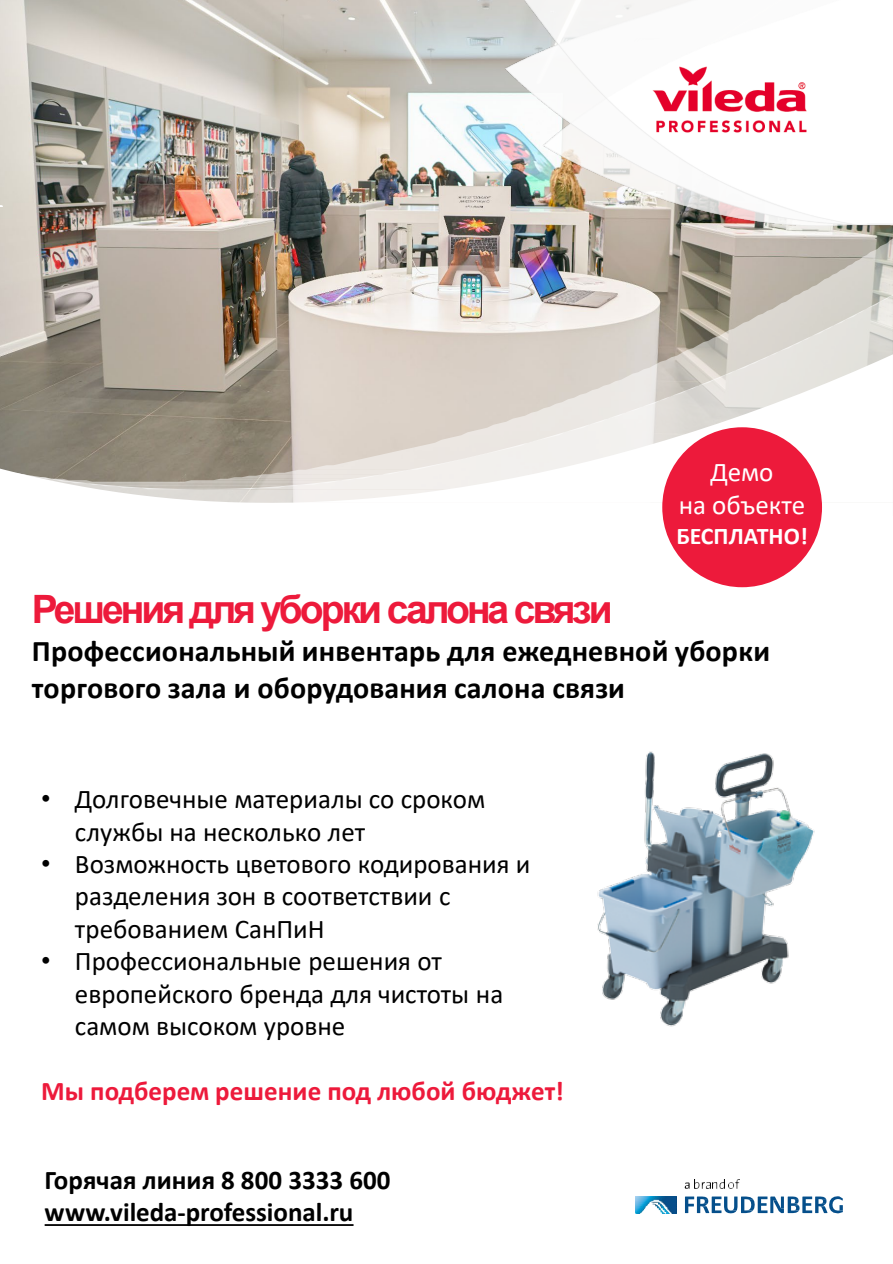
<style>
.page{position:relative;width:893px;height:1264px;background:#fff}
.page>*{position:absolute;margin:0;border:0;box-sizing:border-box;transform-origin:0 0}
.t1{font:700 39px "Arial";letter-spacing:-.075em;color:#ed1a3b}
.t2{font:700 30px/36px "Calibri";letter-spacing:.005em;color:#000}
.t3{font:27px/32.4px "Calibri";color:#000}
.t4{font:700 27px "Calibri";color:#000}
.t5{font:700 27px "Calibri";color:#ed1a3b}
.t6{font:27px/32.4px "Calibri";color:#fff;text-align:center}
.t7{font:700 24px "Calibri";color:#fff}
.s1{font-family:"Arial"}
</style>
<div class="page">
<img style="left:1px;top:0;width:891px;height:468px">
<svg style="left:1px;top:205px;width:25px;height:2px"></svg>
<img style="left:305px;top:239px;width:587px;height:55px">
<svg style="left:200px;top:294px;width:692px;height:174px;background:#c3bbb0"></svg>
<svg style="left:0;top:468px;width:822px;height:76px"></svg>
<svg style="left:271px;top:354px;width:621px;height:148px"></svg>
<svg style="left:685px;top:1196px;width:157px;height:16px"></svg>
<img style="left:635px;top:1196px;width:41px;height:16px">
<svg style="left:684px;top:1182px;width:5px;height:6px"></svg>
<img style="left:694px;top:1179px;width:16px;height:9px">
<svg style="left:712px;top:1179px;width:27px;height:9px"></svg>
<img style="left:597px;top:751px;width:218px;height:276px">
<svg style="left:45px;top:1224px;width:308px;height:1px"></svg>
<div style="left:662px;top:427px;width:160px;height:160px;background:#ed1a3b;border-radius:50%"></div>
<img style="left:505px;top:0;width:387px;height:225px">
<p class="t6" style="left:678px;top:455px;width:128px">Демо<br>на объекте</p>
<p class="t7" style="left:676px;top:518px;width:133px">БЕСПЛАТНО!</p>
<p class="t1" style="left:32px;top:581px;width:582px">Решения для уборки салона связи</p>
<p class="t2" style="left:32px;top:633px;width:739px">Профессиональный инвентарь для ежедневной уборки торгового зала и оборудования салона связи</p>
<p class="t3" style="left:75px;top:782px;width:412px;text-indent:-34px"><span class="s1">•</span> Долговечные материалы со сроком службы на несколько лет</p>
<p class="t3" style="left:75px;top:846px;width:457px;text-indent:-34px"><span class="s1">•</span> Возможность цветового кодирования и разделения зон в соответствии с требованием СанПиН</p>
<p class="t3" style="left:75px;top:944px;width:430px;text-indent:-34px"><span class="s1">•</span> Профессиональные решения от европейского бренда для чистоты на самом высоком уровне</p>
<p class="t5" style="left:41px;top:1071px;width:524px">Мы подберем решение под любой бюджет!</p>
<p class="t4" style="left:45px;top:1160px;width:347px">Горячая линия 8 800 3333 600</p>
<p class="t4" style="left:45px;top:1192px;width:310px">www.vileda-professional.ru</p>
</div>
